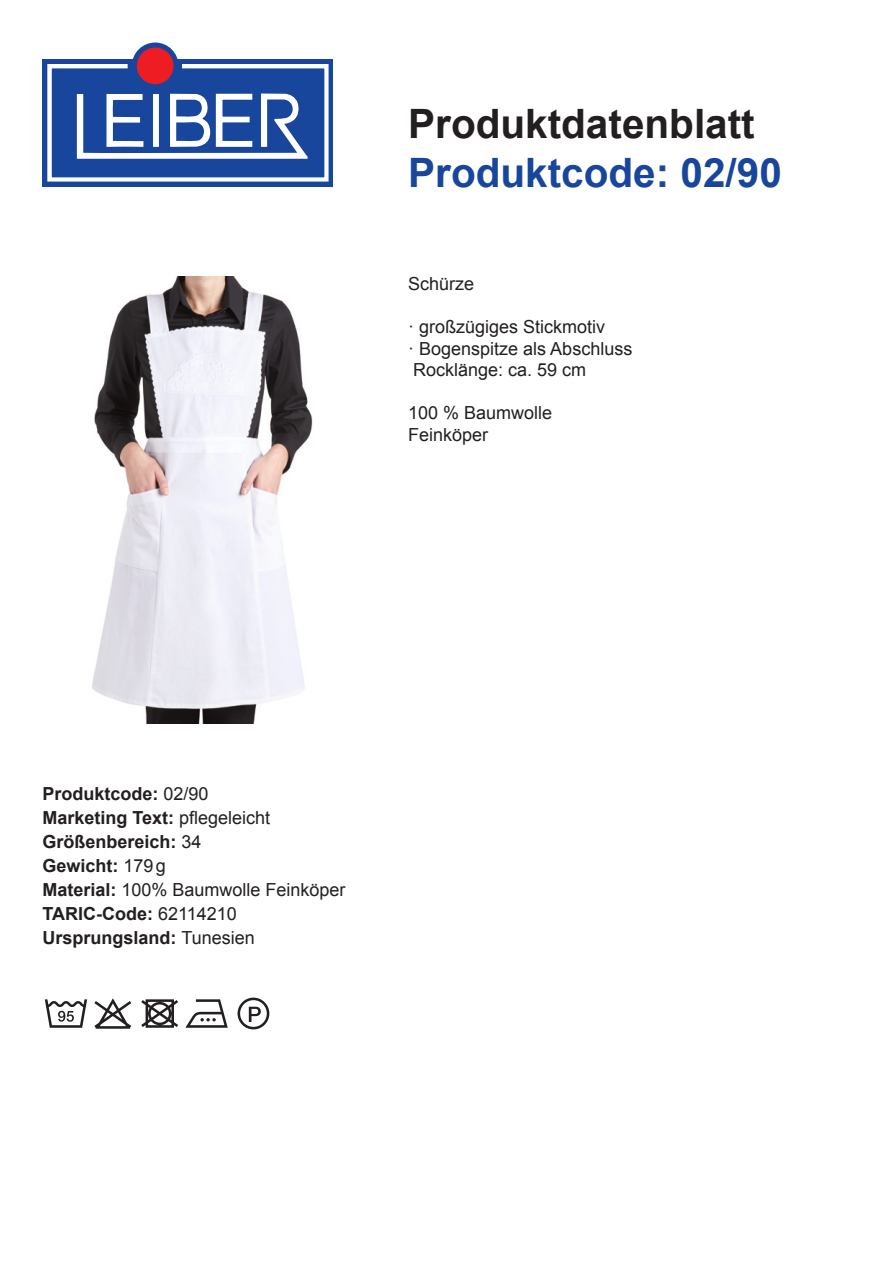
<style>
.page{position:relative;width:893px;height:1263px;background:#fff}
.page>*{position:absolute;margin:0;border:0;box-sizing:border-box;transform-origin:0 0}
.t1{font:700 40.5px "Arial";color:#231f20}
.t2{font:700 40.5px "Arial";color:#18469d}
.t3{font:700 18px/24px "Arial";color:#231f20}
.t4{font:18px/21.6px "Arial";color:#231f20}
.s1{font-weight:400}
</style>
<div class="page">
<div style="left:43px;top:59px;width:290px;height:127px;background:#18469d"></div>
<svg style="left:47px;top:64px;width:282px;height:118px"></svg>
<svg style="left:132px;top:43px;width:47px;height:46px"></svg>
<div style="left:138px;top:48px;width:35px;height:36px;background:#ee1d23;border-radius:50%"></div>
<div style="left:137px;top:48px;width:37px;height:36px;border:1px solid #ee1d23;border-radius:50%"></div>
<img style="left:92px;top:277px;width:221px;height:446px">
<svg style="left:45px;top:999px;width:42px;height:29px"></svg>
<svg style="left:94px;top:998px;width:37px;height:31px"></svg>
<svg style="left:141px;top:999px;width:37px;height:29px"></svg>
<svg style="left:185px;top:999px;width:43px;height:29px"></svg>
<svg style="left:238px;top:997px;width:31px;height:32px"></svg>
<h1 class="t1" style="left:408px;top:97px;width:348px">Produktdatenblatt</h1>
<h1 class="t2" style="left:408px;top:146px;width:375px">Produktcode: 02/90</h1>
<p class="t4" style="left:408px;top:273px;width:68px">Schürze</p>
<p class="t4" style="left:408px;top:316px;width:226px">· großzügiges Stickmotiv<br>· Bogenspitze als Abschluss<br>Rocklänge: ca. 59 cm</p>
<p class="t4" style="left:408px;top:402px;width:146px">100 % Baumwolle<br>Feinköper</p>
<p class="t3" style="left:43px;top:782px;width:305px">Produktcode: <span class="s1">02/90<br></span>Marketing Text: <span class="s1">pflegeleicht<br></span>Größenbereich: <span class="s1">34<br></span>Gewicht: <span class="s1">179g<br></span>Material: <span class="s1">100% Baumwolle Feinköper<br></span>TARIC-Code: <span class="s1">62114210<br></span>Ursprungsland: <span class="s1">Tunesien</span></p>
</div>
